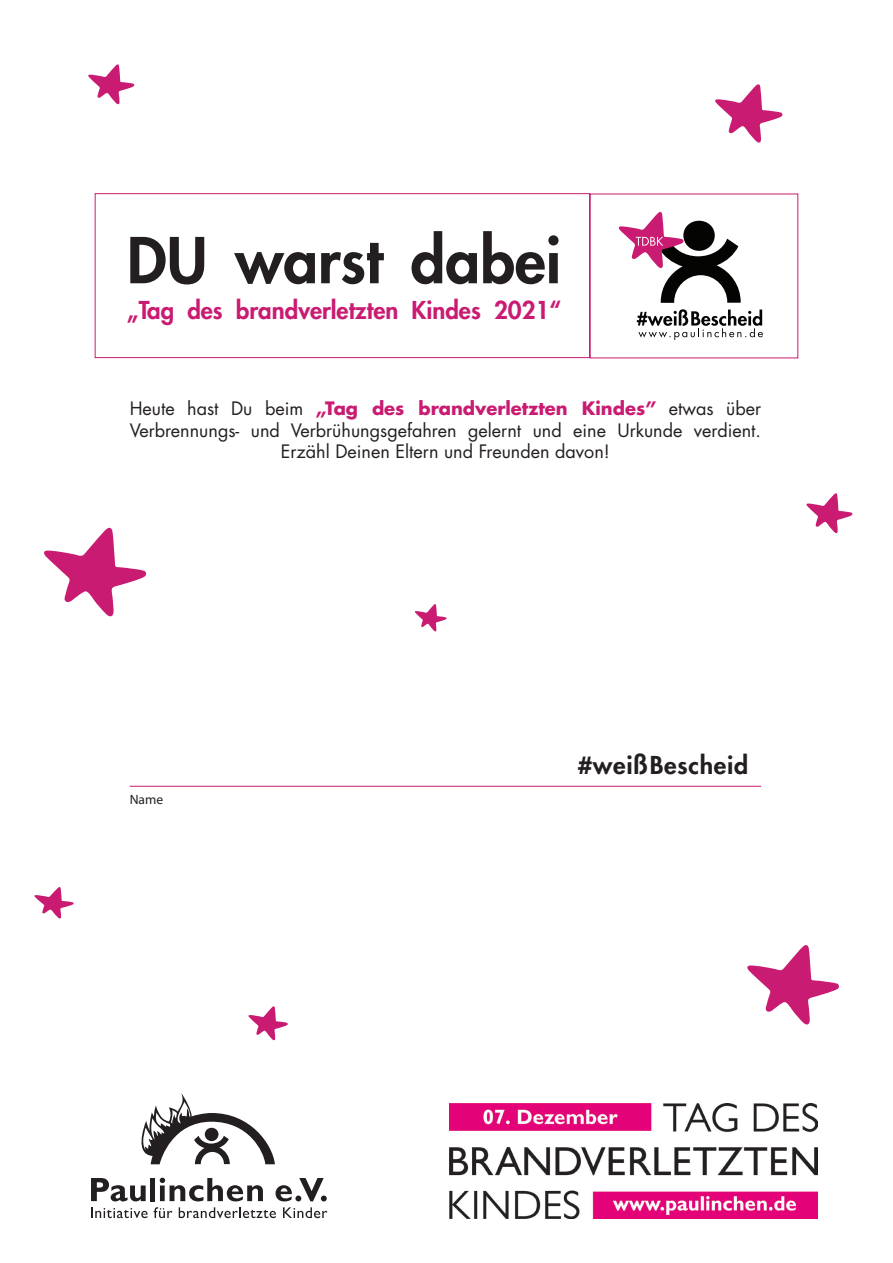
<style>
.page{position:relative;width:893px;height:1263px;background:#fff}
.page>*{position:absolute;margin:0;border:0;box-sizing:border-box;transform-origin:0 0}
.t1{font:800 61.5px "Futura Std";color:#231f20}
.t2{font:800 24px "Futura Std";color:#c91b71}
.t3{font:800 24px "Futura Std";letter-spacing:.03em;color:#231f20;scale:1.04 1}
.t4{font:18px/21.6px "Futura LT Pro";color:#231f20;text-align:center}
.t5{font:13.5px "Myriad Pro";color:#231f20}
.s1{font-weight:700;color:#c91b71}
</style>
<div class="page">
<img style="left:449px;top:1103px;width:369px;height:115px">
<hr style="left:130px;top:786px;width:631px;height:1px;background:#c91b71">
<svg style="left:141px;top:1093px;width:134px;height:71px"></svg>
<div style="left:205px;top:1128px;width:13px;height:13px;background:#231f20;border-radius:50%"></div>
<svg style="left:91px;top:1207px;width:57px;height:11px"></svg>
<svg style="left:154px;top:1207px;width:18px;height:11px"></svg>
<svg style="left:179px;top:1207px;width:97px;height:11px"></svg>
<svg style="left:283px;top:1207px;width:44px;height:11px"></svg>
<svg style="left:91px;top:1178px;width:55px;height:23px"></svg>
<div style="left:150px;top:1178px;width:5px;height:23px;background:#231f20"></div>
<svg style="left:160px;top:1178px;width:103px;height:23px"></svg>
<svg style="left:276px;top:1178px;width:51px;height:23px"></svg>
<div style="left:95px;top:193px;width:495px;height:165px;border:1px solid #c91b71"></div>
<svg style="left:618px;top:212px;width:123px;height:91px"></svg>
<svg style="left:637px;top:309px;width:126px;height:31px"></svg>
<svg style="left:44px;top:527px;width:102px;height:90px"></svg>
<svg style="left:806px;top:493px;width:46px;height:41px"></svg>
<svg style="left:715px;top:84px;width:67px;height:59px"></svg>
<svg style="left:747px;top:945px;width:92px;height:80px"></svg>
<svg style="left:248px;top:1006px;width:40px;height:35px"></svg>
<svg style="left:88px;top:64px;width:46px;height:41px"></svg>
<svg style="left:415px;top:604px;width:31px;height:28px"></svg>
<svg style="left:34px;top:887px;width:40px;height:32px"></svg>
<h1 class="t1" style="left:127px;top:222px;width:436px">DU warst dabei</h1>
<h2 class="t2" style="left:127px;top:295px;width:436px">„Tag des brandverletzten Kindes 2021“</h2>
<p class="t4" style="left:130px;top:398px;width:633px">Heute hast Du beim <span class="s1">„Tag des brandverletzten Kindes”</span> etwas über<br>Verbrennungs- und Verbrühungsgefahren gelernt und eine Urkunde verdient.<br>Erzähl Deinen Eltern und Freunden davon!</p>
<p class="t5" style="left:130px;top:791px;width:35px">Name</p>
<h2 class="t3" style="left:578px;top:750px;width:166px">#weißBescheid</h2>
</div>
